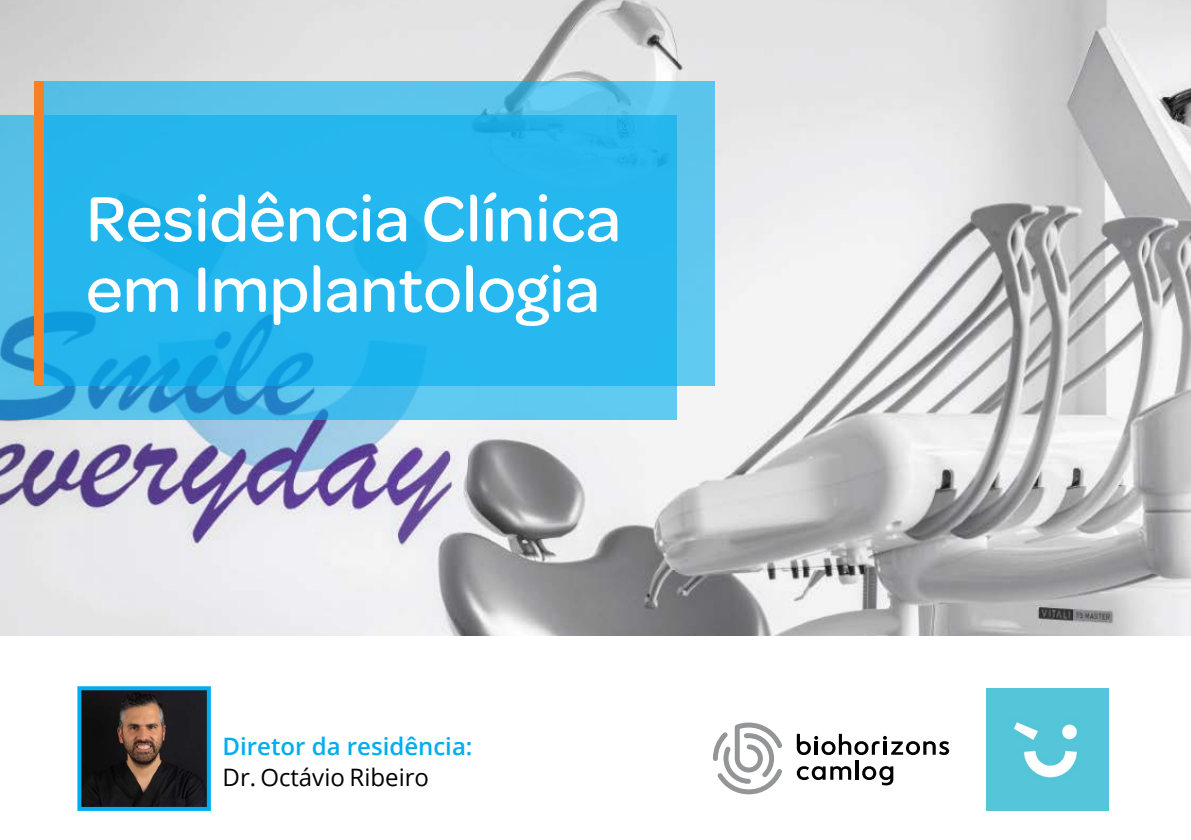
<style>
.page{position:relative;width:1191px;height:840px;background:#fff}
.page>*{position:absolute;margin:0;border:0;box-sizing:border-box;transform-origin:0 0}
.t1{font:500 67.8px/70.4px "Omnes";color:#fff}
.t2{font:600 24px "Open Sans";color:#00aeef}
.t3{font:24px "Open Sans";color:#000}
</style>
<div class="page">
<img style="left:0;top:0;width:1191px;height:635px">
<hr style="left:855px;top:760px;width:3px;height:19px;background:#000">
<svg style="left:797px;top:766px;width:54px;height:13px"></svg>
<svg style="left:797px;top:733px;width:152px;height:21px"></svg>
<svg style="left:862px;top:766px;width:31px;height:19px"></svg>
<svg style="left:713px;top:722px;width:69px;height:72px"></svg>
<svg style="left:0;top:116px;width:677px;height:304px;background:#4eb6e3"></svg>
<svg style="left:44px;top:81px;width:670px;height:304px;background:#2bb7ec"></svg>
<div style="left:35px;top:81px;width:9px;height:304px;background:#f58025"></div>
<img style="left:986px;top:688px;width:122px;height:122px">
<img style="left:82px;top:690px;width:124px;height:115px">
<div style="left:77px;top:685px;width:134px;height:125px;border:4px solid #00aeef"></div>
<p class="t1" style="left:86px;top:179px;width:536px">Residência Clínica em Implantologia</p>
<p class="t2" style="left:222px;top:729px;width:251px">Diretor da residência:</p>
<p class="t3" style="left:222px;top:760px;width:208px">Dr. Octávio Ribeiro</p>
</div>
